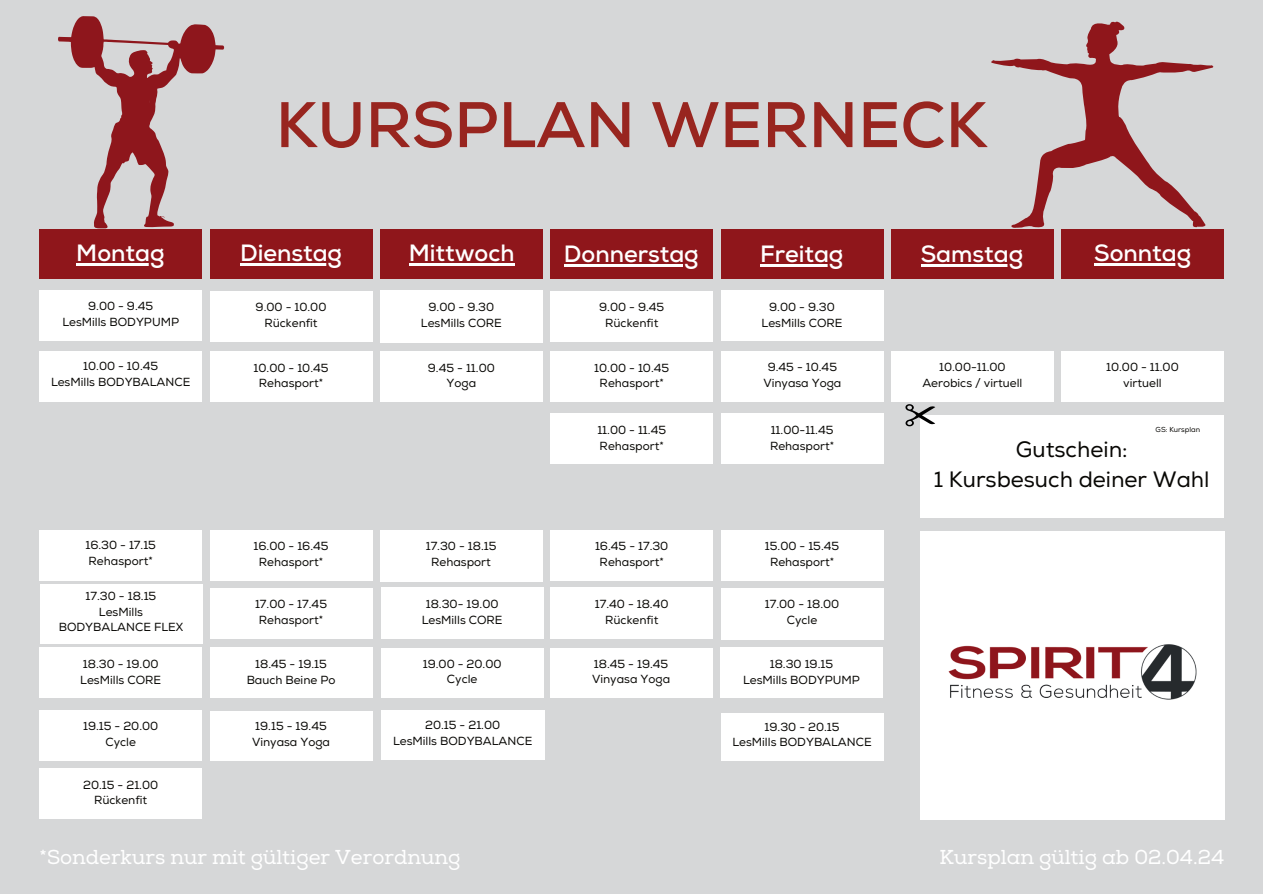
<style>
.page{position:relative;width:1263px;height:894px;background:#fff}
.page>*{position:absolute;margin:0;border:0;box-sizing:border-box;transform-origin:0 0}
.t1{font:700 64.2px "Nexa";color:#98251f}
.t2{font:700 23.55px "Nexa";color:#fff}
.t3{font:22.2px/30.3px "Nexa";color:#080704;text-align:center}
.t4{font:20.1px "Nexa Slab";color:#fff}
.t5{font:11.7px/15.8px "Nexa";color:#080704;text-align:center}
.t6{font:7.2px "Nexa";color:#080704}
</style>
<div class="page">
<div style="left:0;top:0;width:1263px;height:893px;background:#d6d7d8"></div>
<div style="left:40px;top:351px;width:162px;height:50px;background:#fff"></div>
<div style="left:40px;top:291px;width:162px;height:50px;background:#fff"></div>
<div style="left:210px;top:351px;width:162px;height:51px;background:#fff"></div>
<div style="left:210px;top:291px;width:162px;height:50px;background:#fff"></div>
<div style="left:380px;top:351px;width:162px;height:51px;background:#fff"></div>
<div style="left:380px;top:291px;width:162px;height:52px;background:#fff"></div>
<div style="left:551px;top:351px;width:162px;height:51px;background:#fff"></div>
<div style="left:551px;top:291px;width:162px;height:50px;background:#fff"></div>
<div style="left:721px;top:351px;width:162px;height:50px;background:#fff"></div>
<div style="left:721px;top:290px;width:162px;height:51px;background:#fff"></div>
<div style="left:891px;top:351px;width:162px;height:50px;background:#fff"></div>
<div style="left:1061px;top:351px;width:162px;height:50px;background:#fff"></div>
<div style="left:551px;top:413px;width:162px;height:51px;background:#fff"></div>
<div style="left:721px;top:413px;width:162px;height:51px;background:#fff"></div>
<div style="left:40px;top:529px;width:162px;height:51px;background:#fff"></div>
<div style="left:210px;top:529px;width:162px;height:51px;background:#fff"></div>
<div style="left:551px;top:529px;width:162px;height:51px;background:#fff"></div>
<div style="left:721px;top:529px;width:162px;height:51px;background:#fff"></div>
<div style="left:40px;top:584px;width:162px;height:59px;background:#fff"></div>
<div style="left:210px;top:588px;width:162px;height:50px;background:#fff"></div>
<div style="left:551px;top:587px;width:162px;height:52px;background:#fff"></div>
<div style="left:550px;top:648px;width:162px;height:50px;background:#fff"></div>
<div style="left:721px;top:588px;width:162px;height:51px;background:#fff"></div>
<div style="left:40px;top:647px;width:162px;height:51px;background:#fff"></div>
<div style="left:210px;top:647px;width:162px;height:51px;background:#fff"></div>
<div style="left:381px;top:587px;width:162px;height:51px;background:#fff"></div>
<div style="left:720px;top:647px;width:162px;height:51px;background:#fff"></div>
<div style="left:40px;top:709px;width:162px;height:51px;background:#fff"></div>
<div style="left:210px;top:710px;width:162px;height:50px;background:#fff"></div>
<div style="left:381px;top:648px;width:162px;height:50px;background:#fff"></div>
<div style="left:721px;top:712px;width:162px;height:48px;background:#fff"></div>
<div style="left:40px;top:768px;width:162px;height:50px;background:#fff"></div>
<div style="left:40px;top:229px;width:162px;height:50px;background:#8f161b"></div>
<div style="left:210px;top:229px;width:162px;height:50px;background:#8f161b"></div>
<div style="left:380px;top:229px;width:162px;height:50px;background:#8f161b"></div>
<div style="left:551px;top:229px;width:162px;height:50px;background:#8f161b"></div>
<div style="left:721px;top:229px;width:162px;height:50px;background:#8f161b"></div>
<div style="left:891px;top:229px;width:162px;height:50px;background:#8f161b"></div>
<div style="left:1062px;top:229px;width:162px;height:50px;background:#8f161b"></div>
<svg style="left:991px;top:21px;width:222px;height:207px"></svg>
<svg style="left:58px;top:16px;width:166px;height:212px"></svg>
<img style="left:920px;top:531px;width:304px;height:288px">
<div style="left:927px;top:700px;width:290px;height:89px;background:#fff"></div>
<div style="left:920px;top:415px;width:303px;height:102px;background:#fff"></div>
<svg style="left:905px;top:404px;width:30px;height:22px"></svg>
<hr style="left:76px;top:263px;width:89px;height:3px;background:#fff">
<hr style="left:240px;top:263px;width:102px;height:3px;background:#fff">
<hr style="left:409px;top:263px;width:105px;height:3px;background:#fff">
<hr style="left:564px;top:264px;width:135px;height:2px;background:#fff">
<hr style="left:760px;top:264px;width:83px;height:2px;background:#fff">
<hr style="left:921px;top:264px;width:102px;height:2px;background:#fff">
<hr style="left:1094px;top:263px;width:97px;height:3px;background:#fff">
<div style="left:1132px;top:415px;width:92px;height:28px;background:#fff"></div>
<div style="left:381px;top:709px;width:163px;height:50px;background:#fff"></div>
<div style="left:380px;top:529px;width:162px;height:52px;background:#fff"></div>
<h1 class="t1" style="left:276px;top:84px;width:713px">KURSPLAN WERNECK</h1>
<h2 class="t2" style="left:76px;top:238px;width:90px">Montag</h2>
<h2 class="t2" style="left:240px;top:238px;width:104px">Dienstag</h2>
<h2 class="t2" style="left:409px;top:238px;width:107px">Mittwoch</h2>
<h2 class="t2" style="left:564px;top:239px;width:136px">Donnerstag</h2>
<h2 class="t2" style="left:760px;top:239px;width:85px">Freitag</h2>
<h2 class="t2" style="left:921px;top:239px;width:104px">Samstag</h2>
<h2 class="t2" style="left:1094px;top:238px;width:98px">Sonntag</h2>
<p class="t5" style="left:62px;top:298px;width:118px">9.00 - 9.45<br>LesMills BODYPUMP</p>
<p class="t5" style="left:51px;top:358px;width:141px">10.00 - 10.45<br>LesMills BODYBALANCE</p>
<p class="t5" style="left:256px;top:299px;width:72px">9.00 - 10.00<br>Rückenfit</p>
<p class="t5" style="left:254px;top:359px;width:77px">10.00 - 10.45<br>Rehasport*</p>
<p class="t5" style="left:421px;top:299px;width:82px">9.00 - 9.30<br>LesMills CORE</p>
<p class="t5" style="left:428px;top:359px;width:68px">9.45 - 11.00<br>Yoga</p>
<p class="t5" style="left:599px;top:299px;width:67px">9.00 - 9.45<br>Rückenfit</p>
<p class="t5" style="left:594px;top:359px;width:77px">10.00 - 10.45<br>Rehasport*</p>
<p class="t5" style="left:762px;top:299px;width:82px">9.00 - 9.30<br>LesMills CORE</p>
<p class="t5" style="left:763px;top:359px;width:80px">9.45 - 10.45<br>Vinyasa Yoga</p>
<p class="t5" style="left:597px;top:422px;width:70px;text-align:left">11.00 - 11.45<br>Rehasport*</p>
<p class="t5" style="left:770px;top:422px;width:66px;text-align:left">11.00-11.45<br>Rehasport*</p>
<p class="t5" style="left:85px;top:537px;width:72px;text-align:left">16.30 - 17.15<br>Rehasport*</p>
<p class="t5" style="left:253px;top:538px;width:77px">16.00 - 16.45<br>Rehasport*</p>
<p class="t5" style="left:595px;top:538px;width:75px">16.45 - 17.30<br>Rehasport*</p>
<p class="t5" style="left:765px;top:538px;width:76px">15.00 - 15.45<br>Rehasport*</p>
<p class="t5" style="left:59px;top:588px;width:126px">17.30 - 18.15<br>LesMills<br>BODYBALANCE FLEX</p>
<p class="t5" style="left:255px;top:596px;width:74px">17.00 - 17.45<br>Rehasport*</p>
<p class="t5" style="left:595px;top:596px;width:75px">17.40 - 18.40<br>Rückenfit</p>
<p class="t5" style="left:592px;top:655px;width:80px;text-align:left">18.45 - 19.45<br>Vinyasa Yoga</p>
<p class="t5" style="left:426px;top:538px;width:72px">17.30 - 18.15<br>Rehasport</p>
<p class="t5" style="left:422px;top:596px;width:82px">18.30- 19.00<br>LesMills CORE</p>
<p class="t5" style="left:765px;top:596px;width:76px">17.00 - 18.00<br>Cycle</p>
<p class="t5" style="left:423px;top:655px;width:80px">19.00 - 20.00<br>Cycle</p>
<p class="t5" style="left:80px;top:656px;width:82px;text-align:left">18.30 - 19.00<br>LesMills CORE</p>
<p class="t5" style="left:247px;top:656px;width:90px">18.45 - 19.15<br>Bauch Beine Po</p>
<p class="t5" style="left:743px;top:656px;width:118px">18.30 19.15<br>LesMills BODYPUMP</p>
<p class="t5" style="left:83px;top:718px;width:77px">19.15 - 20.00<br>Cycle</p>
<p class="t5" style="left:252px;top:718px;width:80px;text-align:left">19.15 - 19.45<br>Vinyasa Yoga</p>
<p class="t5" style="left:83px;top:776px;width:77px">20.15 - 21.00<br>Rückenfit</p>
<p class="t5" style="left:393px;top:717px;width:141px">20.15 - 21.00<br>LesMills BODYBALANCE</p>
<h3 class="t4" style="left:40px;top:844px;width:422px">*Sonderkurs nur mit gültiger Verordnung</h3>
<p class="t5" style="left:732px;top:718px;width:141px">19.30 - 20.15<br>LesMills BODYBALANCE</p>
<p class="t5" style="left:922px;top:359px;width:102px">10.00-11.00<br>Aerobics / virtuell</p>
<p class="t5" style="left:1106px;top:359px;width:74px">10.00 - 11.00 virtuell</p>
<p class="t6" style="left:1156px;top:425px;width:46px">GS: Kursplan</p>
<h3 class="t3" style="left:934px;top:434px;width:277px">Gutschein:<br>1 Kursbesuch deiner Wahl</h3>
<h3 class="t4" style="left:940px;top:844px;width:286px">Kursplan gültig ab 02.04.24</h3>
</div>
